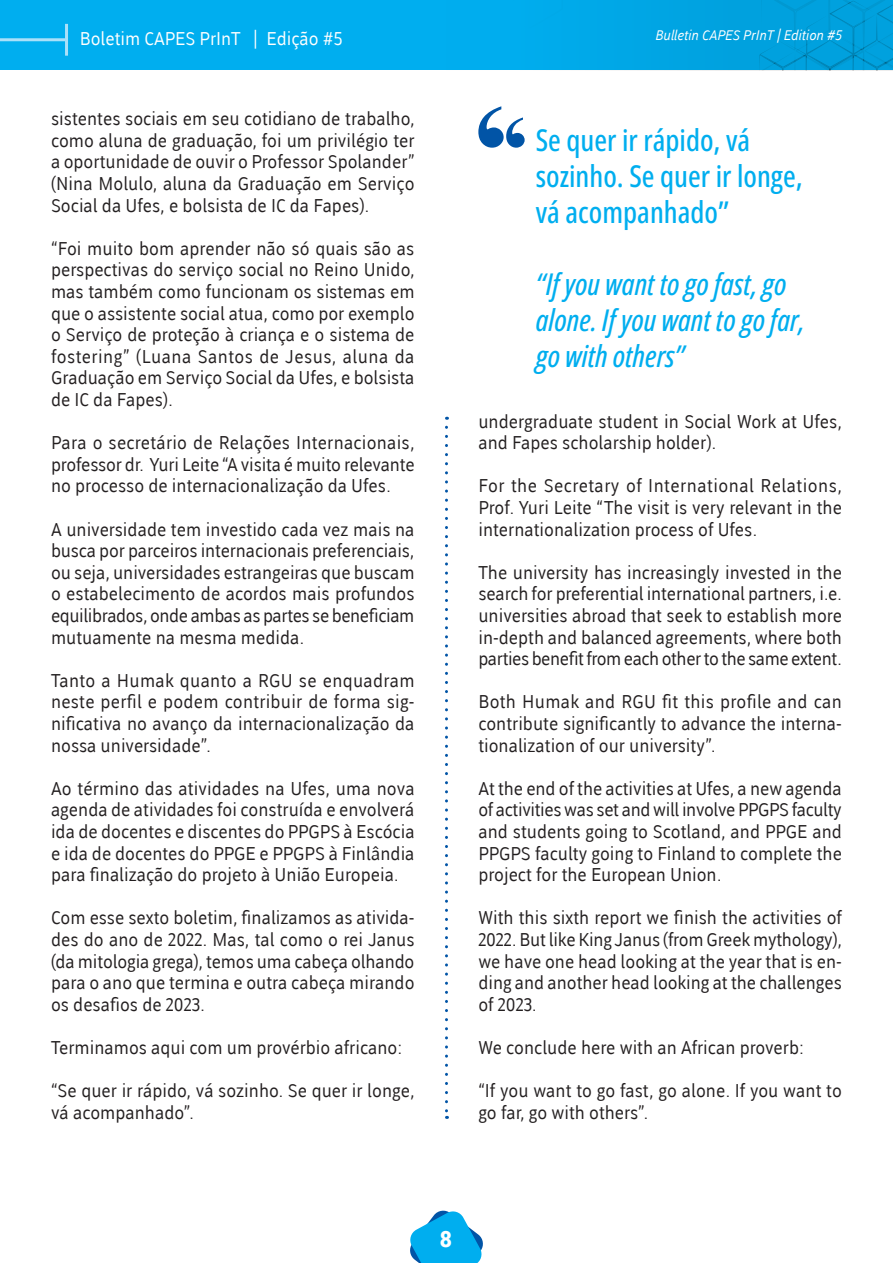
<style>
.page{position:relative;width:893px;height:1263px;background:#fff}
.page>*{position:absolute;margin:0;border:0;box-sizing:border-box;transform-origin:0 0}
.corpo_texto{font:italic 500 30px/36px "Open Sans Condensed";color:#00aeef}
.corpo_texto-2{font:500 30px/36px "Open Sans Condensed";color:#00aeef}
.t1{font:800 22.5px "Ufes Sans";color:#fff}
.corpo_texto-3{font:18px/21.6px "Ufes Sans";color:#231f20;text-align:justify}
.t2{font:18px "Ufes Sans";color:#fff}
.t3{font:italic 13.5px "Ufes Sans";color:#fff}
</style>
<div class="page">
<svg style="left:410px;top:1210px;width:73px;height:53px"></svg>
<div style="left:0;top:1px;width:893px;height:69px;background:#00aeef"></div>
<hr style="left:0;top:38px;width:65px;height:3px;background:#aae0f9">
<hr style="left:65px;top:24px;width:3px;height:32px;background:#aae0f9">
<div style="left:446px;top:0;width:447px;height:70px;background:#00a6e5"></div>
<svg style="left:759px;top:0;width:134px;height:70px"></svg>
<div style="left:446px;top:0;width:75px;height:70px;background:#00adee"></div>
<svg style="left:478px;top:106px;width:47px;height:42px"></svg>
<svg style="left:445px;top:427px;width:3px;height:692px"></svg>
<p class="t2" style="left:80px;top:28px;width:264px">Boletim CAPES PrInT | Edição #5</p>
<p class="t3" style="left:655px;top:28px;width:188px">Bulletin CAPES PrInT | Edition #5</p>
<p class="corpo_texto-3" style="left:51px;top:108px;width:365px">sistentes sociais em seu cotidiano de trabalho, como aluna de graduação, foi um privilégio ter a oportunidade de ouvir o Professor Spolander” (Nina Molulo, aluna da Graduação em Serviço Social da Ufes, e bolsista de IC da Fapes).</p>
<p class="corpo_texto-3" style="left:51px;top:238px;width:365px">“Foi muito bom aprender não só quais são as perspectivas do serviço social no Reino Unido, mas também como funcionam os sistemas em que o assistente social atua, como por exemplo o Serviço de proteção à criança e o sistema de fostering” (Luana Santos de Jesus, aluna da Graduação em Serviço Social da Ufes, e bolsista de IC da Fapes).</p>
<p class="corpo_texto-3" style="left:51px;top:432px;width:365px">Para o secretário de Relações Internacionais, professor dr. Yuri Leite “A visita é muito relevante no processo de internacionalização da Ufes.</p>
<p class="corpo_texto-3" style="left:51px;top:519px;width:365px">A universidade tem investido cada vez mais na busca por parceiros internacionais preferenciais, ou seja, universidades estrangeiras que buscam o estabelecimento de acordos mais profundos equilibrados, onde ambas as partes se beneficiam mutuamente na mesma medida.</p>
<p class="corpo_texto-3" style="left:51px;top:670px;width:365px">Tanto a Humak quanto a RGU se enquadram neste perfil e podem contribuir de forma sig&shy;nificativa no avanço da internacionalização da nossa universidade”.</p>
<p class="corpo_texto-3" style="left:51px;top:778px;width:365px">Ao término das atividades na Ufes, uma nova agenda de atividades foi construída e envolverá ida de docentes e discentes do PPGPS à Escócia e ida de docentes do PPGE e PPGPS à Finlândia para finalização do projeto à União Europeia.</p>
<p class="corpo_texto-3" style="left:51px;top:907px;width:365px">Com esse sexto boletim, finalizamos as ativida&shy;des do ano de 2022. Mas, tal como o rei Janus (da mitologia grega), temos uma cabeça olhando para o ano que termina e outra cabeça mirando os desafios de 2023.</p>
<p class="corpo_texto-3" style="left:51px;top:1037px;width:353px">Terminamos aqui com um provérbio africano:</p>
<p class="corpo_texto-3" style="left:51px;top:1080px;width:365px">“Se quer ir rápido, vá sozinho. Se quer ir longe, vá acompanhado”.</p>
<p class="corpo_texto-2" style="left:536px;top:121px;width:268px">Se quer ir rápido, vá sozinho. Se quer ir longe, vá acompanhado”</p>
<p class="corpo_texto" style="left:536px;top:265px;width:270px">“If you want to go fast, go alone. If you want to go far, go with others”</p>
<p class="corpo_texto-3" style="left:478px;top:411px;width:365px">undergraduate student in Social Work at Ufes, and Fapes scholarship holder).</p>
<p class="corpo_texto-3" style="left:478px;top:475px;width:365px">For the Secretary of International Relations, Prof. Yuri Leite “The visit is very relevant in the internationalization process of Ufes.</p>
<p class="corpo_texto-3" style="left:478px;top:562px;width:365px">The university has increasingly invested in the search for preferential international partners, i.e. universities abroad that seek to establish more in-depth and balanced agreements, where both parties benefit from each other to the same extent.</p>
<p class="corpo_texto-3" style="left:478px;top:691px;width:365px">Both Humak and RGU fit this profile and can contribute significantly to advance the interna&shy;tionalization of our university”.</p>
<p class="corpo_texto-3" style="left:478px;top:778px;width:365px">At the end of the activities at Ufes, a new agenda of activities was set and will involve PPGPS faculty and students going to Scotland, and PPGE and PPGPS faculty going to Finland to complete the project for the European Union.</p>
<p class="corpo_texto-3" style="left:478px;top:907px;width:365px">With this sixth report we finish the activities of 2022. But like King Janus (from Greek mythology), we have one head looking at the year that is en&shy;ding and another head looking at the challenges of 2023.</p>
<p class="corpo_texto-3" style="left:478px;top:1037px;width:327px">We conclude here with an African proverb:</p>
<p class="corpo_texto-3" style="left:478px;top:1080px;width:365px">“If you want to go fast, go alone. If you want to go far, go with others”.</p>
<p class="t1" style="left:440px;top:1226px;width:14px">8</p>
</div>
